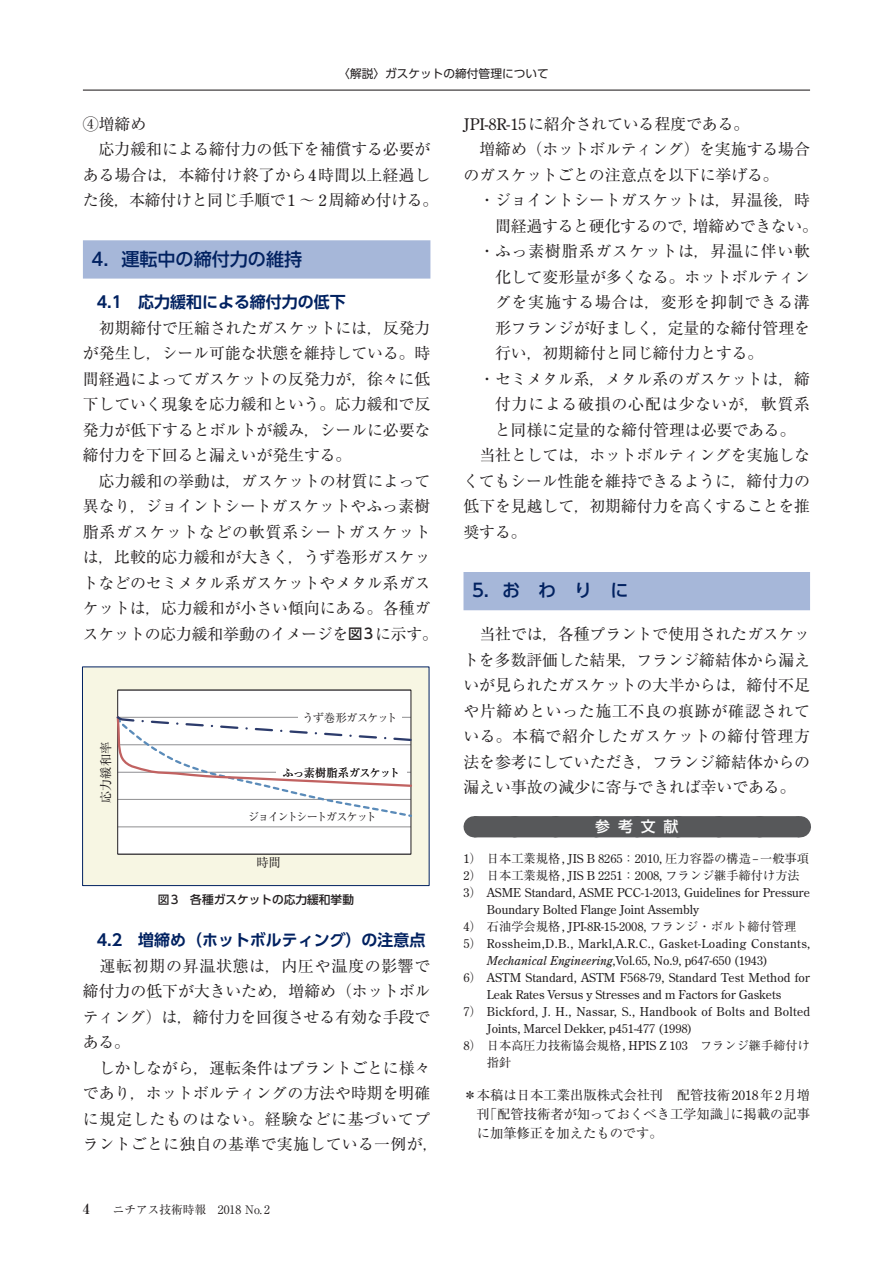
<style>
.page{position:relative;width:893px;height:1263px;background:#fff}
.page>*{position:absolute;margin:0;border:0;box-sizing:border-box;transform-origin:0 0}
.A-見出し_1行{font:500 18px "UD Shin Go Pr 6";color:#012160}
._00_本文{font:15.9px/25.5px "Ryumin Pr 6";letter-spacing:-.01em;color:#231f20;text-align:justify}
.B_中見出し{font:700 15.9px "UD Shin Go Pr 6 De";color:#012160}
.参考文献_G{font:500 14.85px "UD Shin Go Pr 6";color:#fff}
.t1{font:700 13.8px "Ryumin Pr 6";color:#231f20}
.登録商標です{font:13.35px/19.2px "Ryumin Pr 6";color:#231f20;text-align:justify}
.t2{font:12.3px "Ryumin Pr 6";letter-spacing:-.015em;color:#231f20}
.参考文献{font:12.15px/17px "Century Old Style Std";color:#231f20}
.参考文献-2{font:12.15px/17px "Ryumin Pr 6";color:#231f20}
.参考文献-3{font:12.15px/17.2px "Century Old Style Std";letter-spacing:.03em;color:#231f20}
.参考文献-4{font:12.15px/17px "Century Old Style Std";letter-spacing:.025em;color:#231f20}
.t3{font:11.7px "UD Shin Go Pr 6";color:#231f20}
.t4{font:11.7px "Ryumin Pro";color:#231f20}
.キャプション{font:500 11.7px "UD Shin Go Pr 6";color:#231f20}
.t5{font:11.4px "Ryumin Pr 6";letter-spacing:-.135em;color:#231f20}
.t6{font:11.4px "Ryumin Pr 6";letter-spacing:-.055em;color:#231f20}
.t7{font:11.4px "Ryumin Pr 6";letter-spacing:-.07em;color:#231f20}
.s1{font-family:"Century Old Style Std"}
.s2{font-family:"UD Shin Go Pr 6";font-weight:500;font-size:14.4px}
.s3{font-family:"Ryumin Pr 6"}
.s4{font-family:"Century Old Style";font-style:italic}
</style>
<div class="page">
<hr style="left:83px;top:90px;width:727px;height:1px;background:#231f20">
<div style="left:83px;top:240px;width:347px;height:39px;background:#a6b7d9"></div>
<div style="left:463px;top:572px;width:347px;height:38px;background:#a6b7d9"></div>
<div style="left:474px;top:816px;width:325px;height:21px;background:#57585a"></div>
<svg style="left:517px;top:816px;width:262px;height:1px"></svg>
<svg style="left:799px;top:816px;width:1px;height:21px"></svg>
<div style="left:82px;top:667px;width:347px;height:218px;background:#f7f6e3"></div>
<div style="left:118px;top:690px;width:293px;height:164px;background:#fff"></div>
<hr style="left:118px;top:854px;width:293px;height:1px;background:#8e8e91">
<hr style="left:118px;top:826px;width:293px;height:1px;background:#8e8e91">
<svg style="left:116px;top:714px;width:296px;height:104px"></svg>
<div style="left:298px;top:710px;width:104px;height:14px;background:#fff"></div>
<div style="left:276px;top:763px;width:130px;height:14px;background:#fff"></div>
<div style="left:82px;top:666px;width:347px;height:220px;border:1px solid #012160"></div>
<p class="t3" style="left:338px;top:64px;width:212px">〈解説〉ガスケットの締付管理について</p>
<p class="_00_本文" style="left:83px;top:110px;width:65px">④増締め</p>
<p class="_00_本文" style="left:83px;top:136px;width:357px;text-align:center">応力緩和による締付力の低下を補償する必要が<br>ある場合は，本締付け終了から<span class="s1">4</span>時間以上経過した後，本締付けと同じ手順で<span class="s1">1</span> ～ <span class="s1">2</span>周締め付ける。</p>
<p class="A-見出し_1行" style="left:91px;top:244px;width:212px">4．運転中の締付力の維持</p>
<p class="B_中見出し" style="left:97px;top:289px;width:250px">4.1　応力緩和による締付力の低下</p>
<p class="_00_本文" style="left:83px;top:314px;width:349px;text-indent:16px">初期締付で圧縮されたガスケットには，反発力が発生し，シール可能な状態を維持している。時間経過によってガスケットの反発力が，徐々に低下していく現象を応力緩和という。応力緩和で反発力が低下するとボルトが緩み，シールに必要な締付力を下回ると漏えいが発生する。</p>
<p class="_00_本文" style="left:83px;top:467px;width:357px;text-align:center">応力緩和の挙動は，ガスケットの材質によって<br>異なり，ジョイントシートガスケットやふっ素樹脂系ガスケットなどの軟質系シートガスケットは，比較的応力緩和が大きく，うず巻形ガスケットなどのセミメタル系ガスケットやメタル系ガスケットは，応力緩和が小さい傾向にある。各種ガスケットの応力緩和挙動のイメージを<span class="s2">図3</span>に示す。</p>
<p class="t2" style="left:96px;top:803px;width:63px;rotate:-90deg">応力緩和率</p>
<p class="t7" style="left:303px;top:709px;width:96px">うず巻形ガスケット</p>
<p class="t6" style="left:282px;top:764px;width:119px">ふっ素樹脂系ガスケット</p>
<p class="t5" style="left:248px;top:808px;width:131px">ジョイントシートガスケット</p>
<p class="t2" style="left:256px;top:853px;width:26px">時間</p>
<p class="キャプション" style="left:158px;top:890px;width:198px">図3　各種ガスケットの応力緩和挙動</p>
<p class="B_中見出し" style="left:97px;top:927px;width:330px">4.2　増締め（ホットボルティング）の注意点</p>
<p class="_00_本文" style="left:83px;top:952px;width:349px;text-indent:17px">運転初期の昇温状態は，内圧や温度の影響で締付力の低下が大きいため，増締め（ホットボルティング）は，締付力を回復させる有効な手段である。</p>
<p class="_00_本文" style="left:83px;top:1054px;width:357px;text-align:center">しかしながら，運転条件はプラントごとに様々<br>であり，ホットボルティングの方法や時期を明確に規定したものはない。経験などに基づいてプラントごとに独自の基準で実施している一例が，</p>
<p class="t1" style="left:83px;top:1198px;width:8px">4</p>
<p class="t4" style="left:113px;top:1200px;width:159px">ニチアス技術時報　2018 No. 2</p>
<p class="_00_本文" style="left:463px;top:110px;width:287px"><span class="s1">JPI-8R-15</span>に紹介されている程度である。</p>
<p class="_00_本文" style="left:463px;top:136px;width:348px;text-indent:16px">増締め（ホットボルティング）を実施する場合のガスケットごとの注意点を以下に挙げる。</p>
<p class="_00_本文" style="left:495px;top:187px;width:325px;text-indent:-16px">・ジョイントシートガスケットは，昇温後，時間経過すると硬化するので，増締めできない。</p>
<p class="_00_本文" style="left:495px;top:238px;width:317px;text-indent:-16px">・ふっ素樹脂系ガスケットは，昇温に伴い軟化して変形量が多くなる。ホットボルティングを実施する場合は，変形を抑制できる溝形フランジが好ましく，定量的な締付管理を行い，初期締付と同じ締付力とする。</p>
<p class="_00_本文" style="left:495px;top:365px;width:317px;text-indent:-16px">・セミメタル系，メタル系のガスケットは，締付力による破損の心配は少ないが，軟質系と同様に定量的な締付管理は必要である。</p>
<p class="_00_本文" style="left:463px;top:442px;width:348px">　当社としては，ホットボルティングを実施しなくてもシール性能を維持できるように，締付力の低下を見越して，初期締付力を高くすることを推奨する。</p>
<p class="A-見出し_1行" style="left:472px;top:576px;width:158px">5．お　わ　り　に</p>
<p class="_00_本文" style="left:463px;top:620px;width:348px">　当社では，各種プラントで使用されたガスケットを多数評価した結果，フランジ締結体から漏えいが見られたガスケットの大半からは，締付不足や片締めといった施工不良の痕跡が確認されている。本稿で紹介したガスケットの締付管理方法を参考にしていただき，フランジ締結体からの漏えい事故の減少に寄与できれば幸いである。</p>
<p class="参考文献_G" style="left:595px;top:815px;width:84px">参考文献</p>
<p class="参考文献-2" style="left:463px;top:849px;width:347px"><span class="s1">1</span>）日本工業規格<span class="s1">, JIS B 8265</span>：<span class="s1">2010,</span> 圧力容器の構造<span class="s1">−</span>一般事項</p>
<p class="参考文献-2" style="left:463px;top:866px;width:338px"><span class="s1">2</span>）日本工業規格<span class="s1">, JIS B 2251</span>：<span class="s1">2008,</span> フランジ継手締付け方法</p>
<p class="参考文献" style="left:487px;top:884px;width:325px;text-indent:-23px">3<span class="s3">）</span> ASME Standard, ASME PCC-1-2013, Guidelines for Pressure<br>Boundary Bolted Flange Joint Assembly</p>
<p class="参考文献-2" style="left:463px;top:918px;width:334px"><span class="s1">4</span>）石油学会規格<span class="s1">, JPI-8R-15-2008,</span> フランジ・ボルト締付管理</p>
<p class="参考文献-3" style="left:487px;top:935px;width:325px;text-indent:-23px">5<span class="s3">）</span> Rossheim,D.B., Markl,A.R.C., Gasket-Loading Constants,<br><span class="s4">Mechanical Engineering</span>,Vol.65, No.9, p647-650 (1943)</p>
<p class="参考文献" style="left:463px;top:969px;width:348px;text-align:center">6<span class="s3">）</span> ASTM Standard, ASTM F568-79, Standard Test Method for<br>Leak Rates Versus y Stresses and m Factors for Gaskets</p>
<p class="参考文献-4" style="left:487px;top:1003px;width:325px;text-indent:-23px">7<span class="s3">）</span> Bickford, J. H., Nassar, S., Handbook of Bolts and Bolted<br>Joints, Marcel Dekker, p451-477 (1998)</p>
<p class="参考文献-2" style="left:487px;top:1037px;width:325px;text-indent:-23px"><span class="s1">8</span>）日本高圧力技術協会規格<span class="s1">, HPIS Z 103</span>　フランジ継手締付け指針</p>
<p class="登録商標です" style="left:477px;top:1084px;width:335px;text-indent:-13px">＊本稿は日本工業出版株式会社刊　配管技術<span class="s1">2018</span>年<span class="s1">2</span>月増刊「配管技術者が知っておくべき工学知識」に掲載の記事に加筆修正を加えたものです。</p>
</div>
